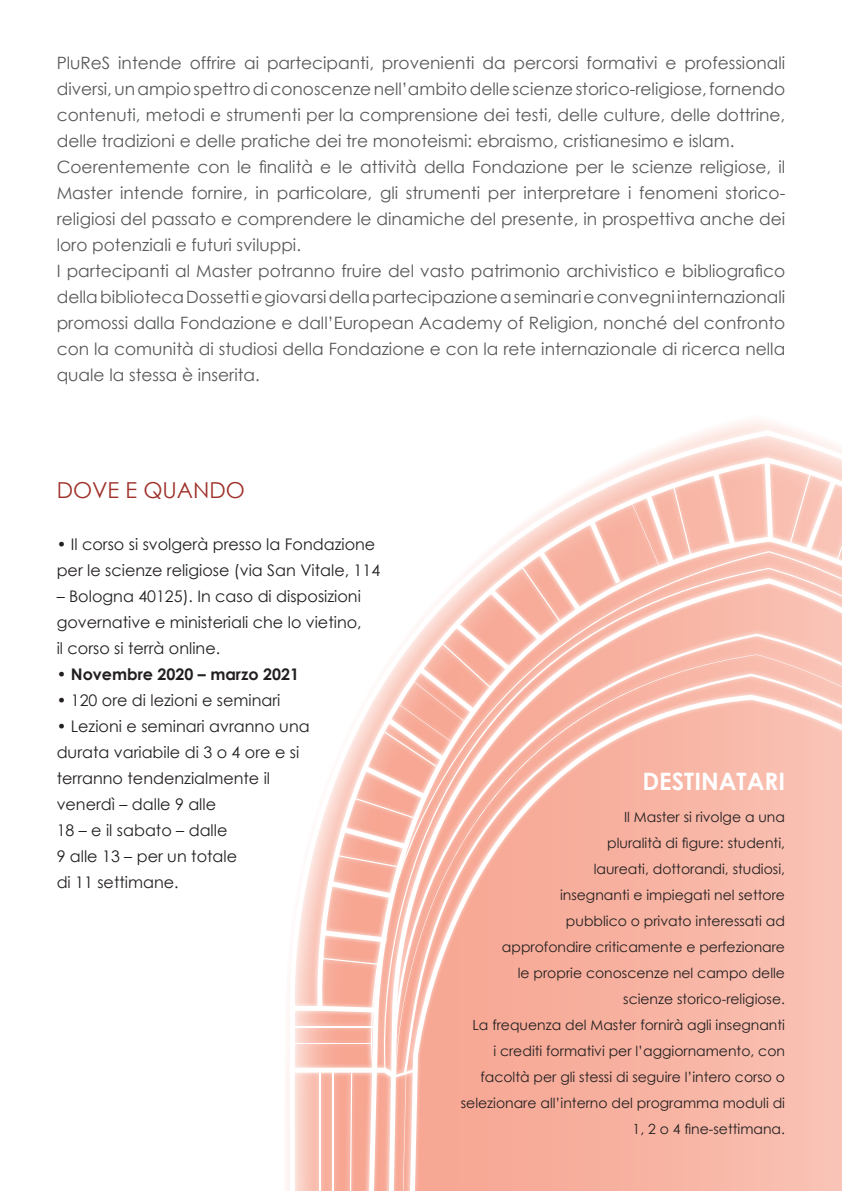
<style>
.page{position:relative;width:842px;height:1191px;background:#fff}
.page>*{position:absolute;margin:0;border:0;box-sizing:border-box;transform-origin:0 0}
.t1{font:700 24px "Century Gothic";color:#fff}
.t2{font:22px "Century Gothic";color:#9f312a}
.t3{font:17px/26px "Century Gothic";color:#57585a}
.t4{font:16px/26px "Century Gothic";color:#231f20}
.t5{font:700 16px "Century Gothic";color:#231f20}
.t6{font:14px/26px "Century Gothic";color:#231f20;text-align:right}
.s1{font-weight:400}
</style>
<div class="page">
<svg style="left:295px;top:430px;width:547px;height:577px"></svg>
<svg style="left:396px;top:1084px;width:446px;height:107px;background:#f7b3a2"></svg>
<svg style="left:367px;top:551px;width:475px;height:533px;background:#f8c1b3"></svg>
<svg style="left:295px;top:1008px;width:101px;height:183px"></svg>
<svg style="left:322px;top:930px;width:65px;height:12px"></svg>
<svg style="left:330px;top:881px;width:62px;height:17px"></svg>
<svg style="left:343px;top:827px;width:53px;height:21px"></svg>
<svg style="left:589px;top:520px;width:31px;height:63px"></svg>
<svg style="left:713px;top:472px;width:22px;height:74px"></svg>
<svg style="left:765px;top:460px;width:8px;height:79px"></svg>
<hr style="left:295px;top:1026px;width:78px;height:1px;background:#fff">
<svg style="left:320px;top:957px;width:63px;height:8px"></svg>
<svg style="left:339px;top:855px;width:57px;height:12px"></svg>
<svg style="left:790px;top:472px;width:52px;height:92px"></svg>
<hr style="left:290px;top:1043px;width:84px;height:1px;background:#fff">
<svg style="left:630px;top:488px;width:62px;height:80px;background:#f9c4b7"></svg>
<svg style="left:356px;top:550px;width:225px;height:268px"></svg>
<svg style="left:403px;top:1074px;width:3px;height:117px"></svg>
<svg style="left:396px;top:654px;width:446px;height:420px;background:#f8b9aa"></svg>
<p class="t3" style="left:57px;top:50px;width:730px">PluReS intende offrire ai partecipanti, provenienti da percorsi formativi e professionali diversi, un ampio spettro di conoscenze nell’ambito delle scienze storico-religiose, fornendo contenuti, metodi e strumenti per la comprensione dei testi, delle culture, delle dottrine, delle tradizioni e delle pratiche dei tre monoteismi: ebraismo, cristianesimo e islam.<br>Coerentemente con le finalità e le attività della Fondazione per le scienze religiose, il Master intende fornire, in particolare, gli strumenti per interpretare i fenomeni storico&shy;religiosi del passato e comprendere le dinamiche del presente, in prospettiva anche dei loro potenziali e futuri sviluppi.<br>I partecipanti al Master potranno fruire del vasto patrimonio archivistico e bibliografico dellabiblioteca Dossetti e giovarsi della partecipazione a seminari e convegni internazionali promossi dalla Fondazione e dall’European Academy of Religion, nonché del confronto con la comunità di studiosi della Fondazione e con la rete internazionale di ricerca nella quale la stessa è inserita.</p>
<p class="t2" style="left:57px;top:474px;width:190px">DOVE E QUANDO</p>
<p class="t4" style="left:57px;top:531px;width:325px">• Il corso si svolgerà presso la Fondazione per le scienze religiose (via San Vitale, 114</p>
<p class="t4" style="left:57px;top:583px;width:306px;text-align:justify">– Bologna 40125). In caso di disposizioni governative e ministeriali che lo vietino, il corso si terrà online.</p>
<p class="t5" style="left:57px;top:662px;width:244px"><span class="s1">•</span> Novembre 2020 – marzo 2021</p>
<p class="t4" style="left:57px;top:687px;width:225px">• 120 ore di lezioni e seminari</p>
<p class="t4" style="left:57px;top:713px;width:254px">• Lezioni e seminari avranno una durata variabile di 3 o 4 ore e si terranno tendenzialmente il venerdì – dalle 9 alle<br>18 – e il sabato – dalle<br>9 alle 13 – per un totale<br>di 11 settimane.</p>
<h1 class="t1" style="left:642px;top:763px;width:144px">DESTINATARI</h1>
<p class="t6" style="left:461px;top:803px;width:326px">Il Master si rivolge a una<br>pluralità di figure: studenti,<br>laureati, dottorandi, studiosi,<br>insegnanti e impiegati nel settore<br>pubblico o privato interessati ad<br>approfondire criticamente e perfezionare<br>le proprie conoscenze nel campo delle<br>scienze storico-religiose.<br>La frequenza del Master fornirà agli insegnanti<br>i crediti formativi per l’aggiornamento, con facoltà per gli stessi di seguire l’intero corso o selezionare all’interno del programma moduli di 1, 2 o 4 fine-settimana.</p>
</div>
